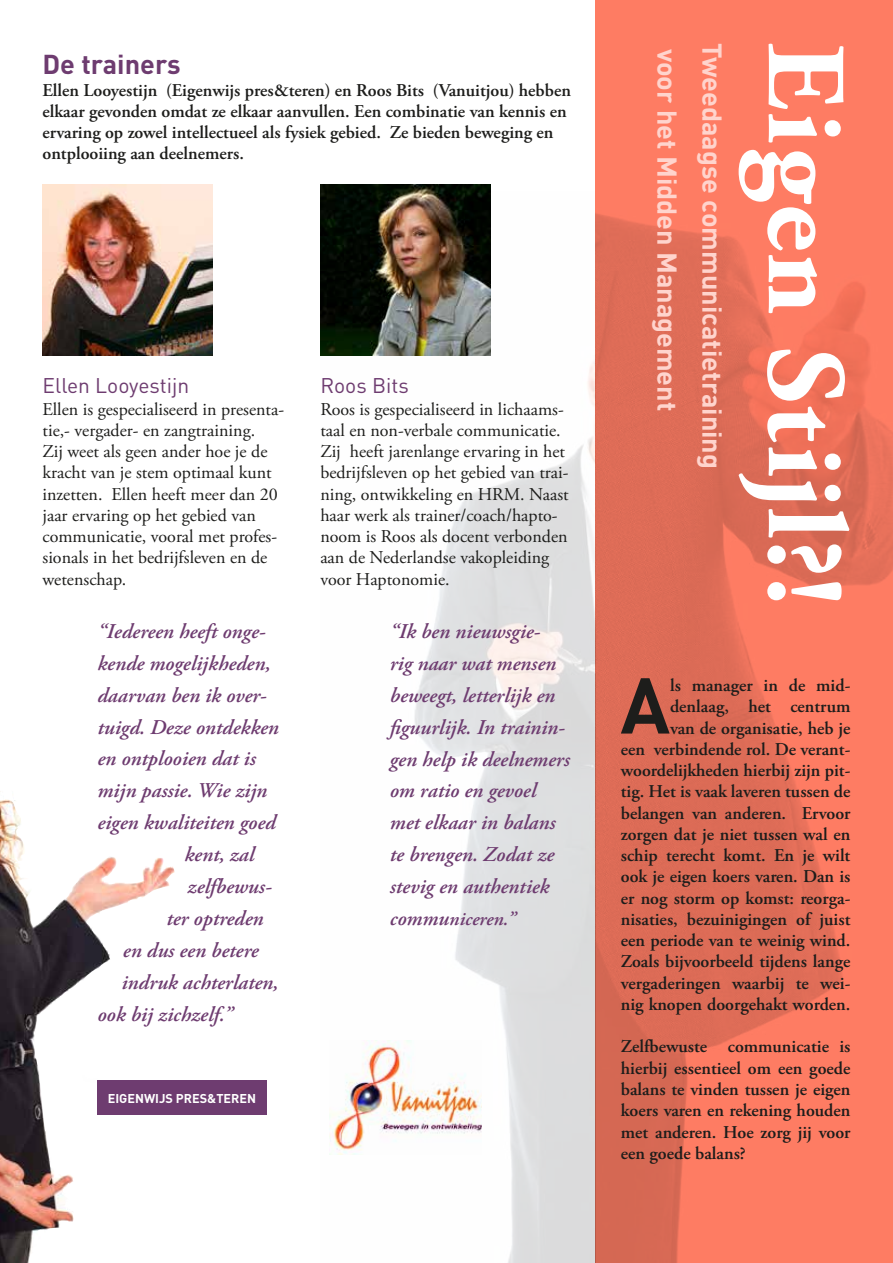
<style>
.page{position:relative;width:893px;height:1263px;background:#fff}
.page>*{position:absolute;margin:0;border:0;box-sizing:border-box;transform-origin:0 0}
.t1{font:700 112.5px "Adobe Garamond Pro";letter-spacing:.015em;color:#fff}
.t2{font:700 77.7px "DIN";color:#1d1d1b}
.t3{font:700 27px "DIN";color:#ffd4cd}
.t4{font:700 27px "DIN";color:#6e3c70}
.t5{font:italic 600 21px/32px "Adobe Garamond Pro";color:#6e3c70}
.t6{font:21px "DIN";color:#6e3c70}
.t7{font:italic 600 19.5px "Adobe Garamond Pro";color:#6e3c70}
.t8{font:600 18px/21.3px "Adobe Garamond Pro";color:#1d1d1b;text-align:right}
.t9{font:18px/21.3px "Adobe Garamond Pro";color:#1d1d1b}
.t10{font:700 12.6px "DIN";color:#fff}
.s1{font-size:21px}
</style>
<div class="page">
<img style="left:43px;top:185px;width:170px;height:170px">
<img style="left:320px;top:185px;width:170px;height:6px">
<img style="left:0;top:791px;width:175px;height:472px">
<img style="left:320px;top:191px;width:275px;height:1072px">
<img style="left:595px;top:0;width:298px;height:1263px">
<img style="left:330px;top:1040px;width:151px;height:114px">
<div style="left:97px;top:1080px;width:169px;height:35px;background:#6e3c70"></div>
<h3 class="t4" style="left:43px;top:47px;width:140px">De trainers</h3>
<p class="t8" style="left:43px;top:80px;width:530px;text-align:left">Ellen Looyestijn (Eigenwijs pres&amp;teren) en Roos Bits (Vanuitjou) hebben elkaar gevonden omdat ze elkaar aanvullen. Een combinatie van kennis en ervaring op zowel intellectueel als fysiek gebied. Ze bieden beweging en ontplooiing aan deelnemers.</p>
<p class="t6" style="left:43px;top:373px;width:148px">Ellen Looyestijn</p>
<p class="t9" style="left:43px;top:399px;width:243px">Ellen is gespecialiseerd in presenta&shy;tie,- vergader- en zangtraining.<br>Zij weet als geen ander hoe je de kracht van je stem optimaal kunt inzetten. Ellen heeft meer dan 20 jaar ervaring op het gebied van communicatie, vooral met profes&shy;sionals in het bedrijfsleven en de wetenschap.</p>
<p class="t5" style="left:97px;top:616px;width:170px">“Iedereen heeft onge-</p>
<p class="t5" style="left:97px;top:648px;width:175px">kende mogelijkheden,</p>
<p class="t5" style="left:97px;top:680px;width:171px">daarvan ben ik over-</p>
<p class="t5" style="left:97px;top:712px;width:183px">tuigd. Deze ontdekken</p>
<p class="t5" style="left:97px;top:744px;width:160px">en ontplooien dat is</p>
<p class="t5" style="left:97px;top:776px;width:171px">mijn passie. Wie zijn</p>
<p class="t5" style="left:97px;top:807px;width:180px">eigen kwaliteiten goed</p>
<p class="t5" style="left:184px;top:839px;width:71px">kent, zal</p>
<p class="t5" style="left:187px;top:871px;width:86px">zelfbewus-</p>
<p class="t5" style="left:166px;top:903px;width:99px">ter optreden</p>
<p class="t5" style="left:123px;top:935px;width:137px">en dus een betere</p>
<p class="t5" style="left:121px;top:967px;width:159px">indruk achterlaten,</p>
<p class="t5" style="left:97px;top:999px;width:137px">ook bij zichzelf.”</p>
<p class="t10" style="left:108px;top:1090px;width:150px">EIGENWIJS PRES&amp;TEREN</p>
<p class="t6" style="left:320px;top:373px;width:90px">Roos Bits</p>
<p class="t9" style="left:320px;top:399px;width:250px">Roos is gespecialiseerd in lichaams&shy;taal en non-verbale communicatie.<br>Zij heeft jarenlange ervaring in het bedrijfsleven op het gebied van trai&shy;ning, ontwikkeling en HRM. Naast haar werk als trainer/coach/hapto&shy;noom is Roos als docent verbonden aan de Nederlandse vakopleiding voor Haptonomie.</p>
<p class="t5" style="left:390px;top:616px;width:182px">“Ik ben nieuwsgie-<br>rig naar wat mensen beweegt, letterlijk en figuurlijk. In trainin&shy;gen help ik deelnemers om ratio en gevoel met elkaar in balans te brengen. Zodat ze stevig en authentiek</p>
<p class="t7" style="left:390px;top:907px;width:128px"><span class="s1">commu</span>niceren.”</p>
<h3 class="t3" style="left:685px;top:49px;width:364px;rotate:90deg">voor het Midden Management</h3>
<h3 class="t3" style="left:730px;top:43px;width:428px;rotate:90deg">Tweedaagse communicatietraining</h3>
<h1 class="t1" style="left:870px;top:43px;width:564px;rotate:90deg">Eigen Stijl?!</h1>
<p class="t8" style="left:621px;top:675px;width:231px">ls manager in de mid&shy;denlaag, het centrum<br>van de organisatie, heb je<br>een verbindende rol. De verant&shy;woordelijkheden hierbij zijn pit&shy;tig. Het is vaak laveren tussen de belangen van anderen. Ervoor zorgen dat je niet tussen wal en schip terecht komt. En je wilt ook je eigen koers varen. Dan is er nog storm op komst: reorga&shy;nisaties, bezuinigingen of juist een periode van te weinig wind.<br>Zoals bijvoorbeeld tijdens lange vergaderingen waarbij te wei&shy;nig knopen doorgehakt worden.</p>
<p class="t8" style="left:621px;top:1036px;width:231px;text-align:justify">Zelfbewuste communicatie is hierbij essentieel om een goede balans te vinden tussen je eigen koers varen en rekening houden met anderen. Hoe zorg jij voor een goede balans?</p>
<h2 class="t2" style="left:620px;top:655px;width:51px">A</h2>
</div>
